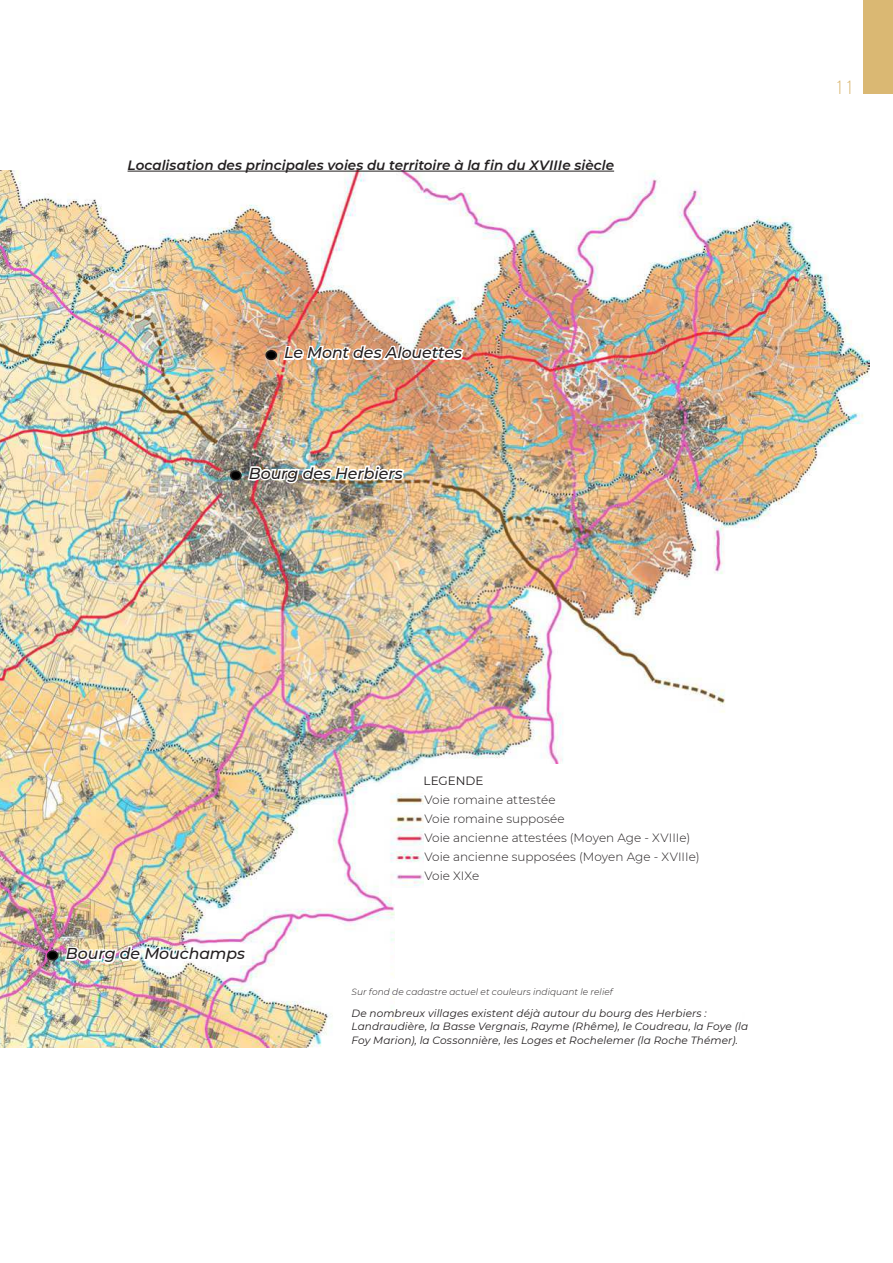
<style>
.page{position:relative;width:893px;height:1263px;background:#fff}
.page>*{position:absolute;margin:0;border:0;box-sizing:border-box;transform-origin:0 0}
.t1{font:200 16.5px "Oswald";color:#dab873}
.t2{font:italic 500 15.75px "Montserrat";letter-spacing:-.005em;color:#231f20}
.t3{font:italic 600 13.5px "Montserrat";letter-spacing:.005em;color:#231f20}
.t4{font:300 12px/19px "Montserrat";letter-spacing:.005em;color:#231f20}
.t5{font:12px "Montserrat";color:#231f20}
.t6{font:italic 10.5px/13.5px "Montserrat";letter-spacing:.01em;color:#231f20}
.t7{font:italic 300 9px "Montserrat";letter-spacing:.01em;color:#231f20}
</style>
<div class="page">
<div style="left:863px;top:0;width:30px;height:94px;background:#dab873"></div>
<img style="left:0;top:171px;width:870px;height:876px">
<div style="left:745px;top:972px;width:143px;height:91px;background:#fff"></div>
<div style="left:395px;top:904px;width:261px;height:131px;background:#fff"></div>
<img style="left:63px;top:939px;width:186px;height:27px">
<img style="left:246px;top:463px;width:160px;height:23px">
<div style="left:48px;top:951px;width:10px;height:9px;background:#000;border-radius:50%"></div>
<div style="left:47px;top:950px;width:11px;height:10px;border:1px solid #231f20;border-radius:50%"></div>
<div style="left:231px;top:471px;width:10px;height:9px;background:#000;border-radius:50%"></div>
<div style="left:230px;top:470px;width:12px;height:10px;border:1px solid #231f20;border-radius:50%"></div>
<img style="left:281px;top:339px;width:185px;height:24px">
<div style="left:266px;top:351px;width:10px;height:8px;background:#000;border-radius:50%"></div>
<div style="left:265px;top:350px;width:12px;height:10px;border:1px solid #231f20;border-radius:50%"></div>
<div style="left:424px;top:793px;width:279px;height:138px;background:#fff"></div>
<div style="left:423px;top:764px;width:162px;height:26px;background:#fff"></div>
<svg style="left:420px;top:769px;width:282px;height:118px"></svg>
<div style="left:392px;top:889px;width:31px;height:15px;background:#fff"></div>
<hr style="left:128px;top:171px;width:486px;height:1px;background:#231f20">
<p class="t3" style="left:128px;top:156px;width:488px">Localisation des principales voies du territoire à la 昀椀n du XVIIIe siècle</p>
<h2 class="t2" style="left:284px;top:346px;width:179px">Le Mont des Alouettes</h2>
<h2 class="t2" style="left:249px;top:467px;width:156px">Bourg des Herbiers</h2>
<h1 class="t1" style="left:837px;top:78px;width:17px">11</h1>
<h2 class="t2" style="left:66px;top:947px;width:181px">Bourg de Mouchamps</h2>
<p class="t5" style="left:423px;top:774px;width:61px">LEGENDE</p>
<p class="t4" style="left:424px;top:791px;width:277px">Voie romaine attestÈe<br>Voie romaine supposÈe<br>Voie ancienne attestÈes (Moyen Age - XVIIIe)<br>Voie ancienne supposÈes (Moyen Age - XVIIIe)<br>Voie XIXe</p>
<p class="t7" style="left:351px;top:987px;width:263px">Sur fond de cadastre actuel et couleurs indiquant le relief</p>
<p class="t6" style="left:351px;top:1007px;width:398px">De nombreux villages existent dÈj‡ autour du bourg des Herbiers :<br>LandraudiËre, la Basse Vergnais, Rayme (RhÍme), le Coudreau, la Foye (la<br>Foy Marion), la CossonniËre, les Loges et Rochelemer (la Roche ThÈmer).</p>
</div>
